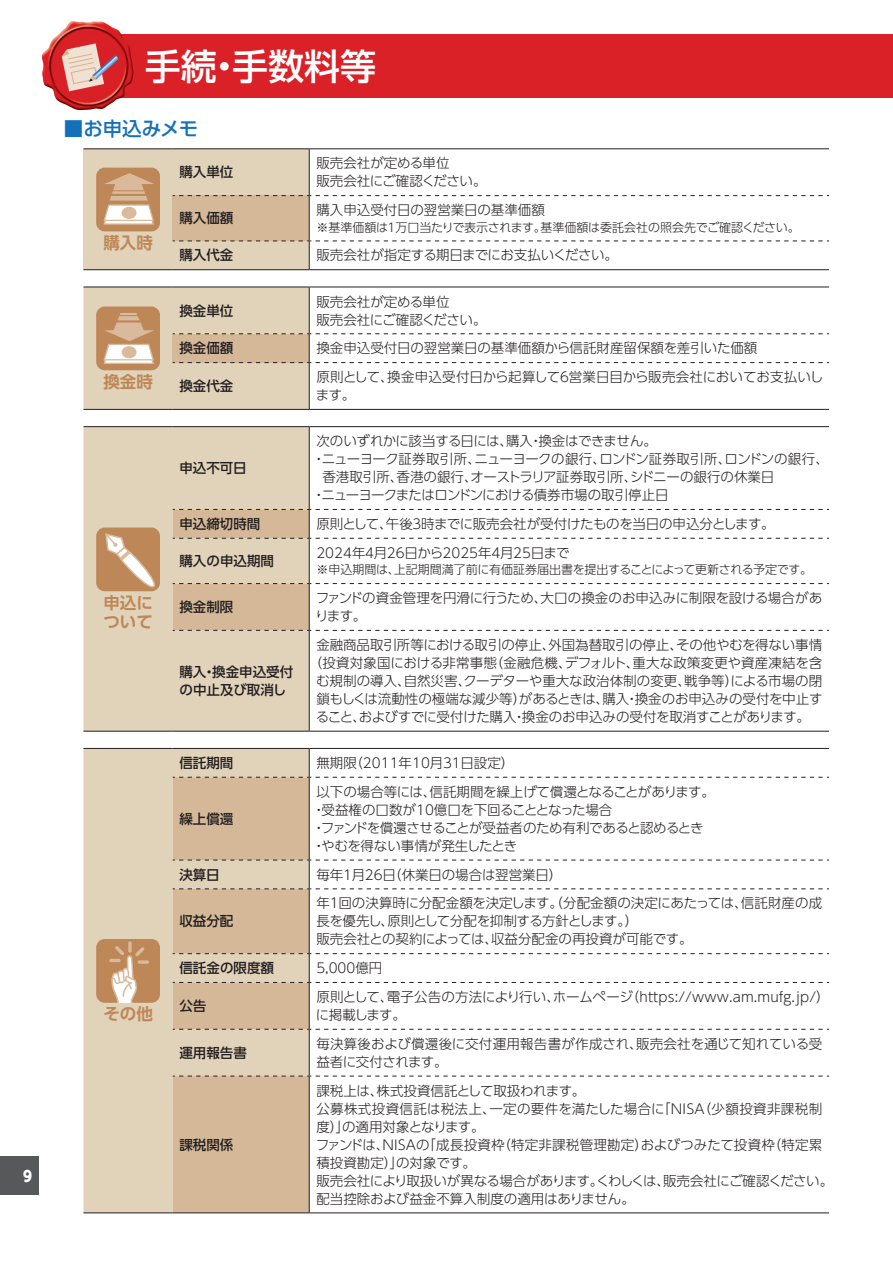
<style>
.page{position:relative;width:893px;height:1263px;background:#fff}
.page>*{position:absolute;margin:0;border:0;box-sizing:border-box;transform-origin:0 0}
.t1{font:500 36px "UD Shin Go Pro";color:#fff}
.t2{font:500 19.5px "UD Shin Go Pro";letter-spacing:-.005em;color:#1471b9}
.t3{font:700 16.5px/19.5px "UD Shin Go Pro De";color:#be8757}
.t4{font:800 15px "UD Shin Go Pro";color:#fff;scale:.9 1}
.t5{font:300 13.5px/18px "UD Shin Go Pro";letter-spacing:-.005em;color:#231f20}
.t6{font:500 13.5px/18px "UD Shin Go Pro";color:#231f20}
.t7{font:300 13.5px/18px "UD Shin Go Pro";letter-spacing:.015em;color:#231f20}
.t8{font:300 13.5px "UD Shin Go Pro";letter-spacing:-.04em;color:#231f20}
.t9{font:300 13.5px "UD Shin Go Pro";letter-spacing:-.03em;color:#231f20}
.t10{font:300 13.5px "UD Shin Go Pro";letter-spacing:-.05em;color:#231f20}
.t11{font:300 13.5px "UD Shin Go Pro";letter-spacing:-.035em;color:#231f20}
.t12{font:300 12px "UD Shin Go Pro";letter-spacing:-.02em;color:#231f20}
</style>
<div class="page">
<div style="left:0;top:1157px;width:38px;height:38px;background:#57585a"></div>
<div style="left:83px;top:149px;width:90px;height:121px;background:#e1d2ba"></div>
<hr style="left:83px;top:148px;width:90px;height:1px;background:#231f20">
<hr style="left:83px;top:269px;width:90px;height:1px;background:#231f20">
<hr style="left:173px;top:148px;width:136px;height:1px;background:#231f20">
<hr style="left:309px;top:148px;width:520px;height:1px;background:#231f20">
<svg style="left:173px;top:149px;width:656px;height:121px"></svg>
<div style="left:96px;top:168px;width:64px;height:63px;background:#be8757;border-radius:9px"></div>
<svg style="left:103px;top:173px;width:51px;height:52px"></svg>
<hr style="left:83px;top:409px;width:90px;height:1px;background:#231f20">
<hr style="left:173px;top:409px;width:136px;height:1px;background:#231f20">
<hr style="left:309px;top:409px;width:520px;height:1px;background:#231f20">
<svg style="left:83px;top:287px;width:746px;height:122px"></svg>
<div style="left:83px;top:427px;width:226px;height:304px;background:#e1d2ba"></div>
<hr style="left:83px;top:426px;width:90px;height:1px;background:#231f20">
<hr style="left:83px;top:731px;width:90px;height:1px;background:#231f20">
<hr style="left:173px;top:426px;width:136px;height:1px;background:#231f20">
<hr style="left:309px;top:426px;width:520px;height:1px;background:#231f20">
<hr style="left:309px;top:427px;width:1px;height:82px;background:#231f20">
<hr style="left:309px;top:631px;width:1px;height:100px;background:#231f20">
<hr style="left:173px;top:731px;width:136px;height:1px;background:#231f20">
<hr style="left:309px;top:731px;width:520px;height:1px;background:#231f20">
<svg style="left:173px;top:509px;width:656px;height:122px"></svg>
<div style="left:96px;top:527px;width:64px;height:64px;background:#be8757;border-radius:9px"></div>
<svg style="left:104px;top:532px;width:56px;height:63px"></svg>
<svg style="left:83px;top:749px;width:90px;height:463px;fill:#e1d2ba"></svg>
<svg style="left:173px;top:778px;width:136px;height:434px;fill:#d4b898"></svg>
<hr style="left:83px;top:748px;width:90px;height:1px;background:#231f20">
<hr style="left:173px;top:748px;width:136px;height:1px;background:#231f20">
<hr style="left:309px;top:748px;width:520px;height:1px;background:#231f20">
<hr style="left:309px;top:778px;width:1px;height:82px;background:#231f20">
<hr style="left:309px;top:889px;width:1px;height:64px;background:#231f20">
<hr style="left:309px;top:983px;width:1px;height:46px;background:#231f20">
<hr style="left:309px;top:1030px;width:1px;height:46px;background:#231f20">
<hr style="left:309px;top:1076px;width:1px;height:136px;background:#231f20">
<svg style="left:173px;top:749px;width:656px;height:29px"></svg>
<svg style="left:173px;top:860px;width:656px;height:29px"></svg>
<svg style="left:173px;top:953px;width:656px;height:30px"></svg>
<svg style="left:173px;top:1029px;width:656px;height:1px"></svg>
<svg style="left:173px;top:1076px;width:656px;height:1px"></svg>
<hr style="left:83px;top:1212px;width:90px;height:1px;background:#231f20">
<hr style="left:173px;top:1212px;width:136px;height:1px;background:#231f20">
<hr style="left:309px;top:1212px;width:520px;height:1px;background:#231f20">
<div style="left:96px;top:939px;width:64px;height:64px;background:#be8757;border-radius:9px"></div>
<svg style="left:128px;top:941px;width:4px;height:12px"></svg>
<svg style="left:109px;top:946px;width:35px;height:57px"></svg>
<svg style="left:138px;top:960px;width:11px;height:4px"></svg>
<div style="left:83px;top:34px;width:810px;height:64px;background:#da2128"></div>
<img style="left:42px;top:21px;width:92px;height:90px">
<svg style="left:62px;top:43px;width:57px;height:48px"></svg>
<p class="t4" style="left:23px;top:1163px;width:11px">9</p>
<h1 class="t1" style="left:145px;top:37px;width:233px">手続・手数料等</h1>
<h2 class="t2" style="left:64px;top:112px;width:136px">■お申込みメモ</h2>
<p class="t3" style="left:103px;top:232px;width:51px">購入時</p>
<p class="t3" style="left:103px;top:371px;width:51px">換金時</p>
<p class="t3" style="left:103px;top:592px;width:51px">申込について</p>
<p class="t3" style="left:103px;top:1004px;width:51px">その他</p>
<p class="t6" style="left:179px;top:163px;width:55px">購入単位</p>
<p class="t5" style="left:316px;top:154px;width:172px">販売会社が定める単位<br>販売会社にご確認ください。</p>
<p class="t6" style="left:179px;top:209px;width:55px">購入価額</p>
<p class="t5" style="left:316px;top:201px;width:230px">購入申込受付日の翌営業日の基準価額</p>
<p class="t12" style="left:316px;top:218px;width:485px">※基準価額は１万口当たりで表示されます。基準価額は委託会社の照会先でご確認ください。</p>
<p class="t6" style="left:179px;top:246px;width:55px">購入代金</p>
<p class="t5" style="left:316px;top:246px;width:303px">販売会社が指定する期日までにお支払いください。</p>
<p class="t6" style="left:179px;top:301px;width:55px">換金単位</p>
<p class="t5" style="left:316px;top:292px;width:172px">販売会社が定める単位<br>販売会社にご確認ください。</p>
<p class="t6" style="left:179px;top:339px;width:55px">換金価額</p>
<p class="t5" style="left:316px;top:339px;width:442px">換金申込受付日の翌営業日の基準価額から信託財産留保額を差引いた価額</p>
<p class="t6" style="left:179px;top:377px;width:55px">換金代金</p>
<p class="t5" style="left:316px;top:367px;width:509px">原則として、換金申込受付日から起算して６営業日目から販売会社においてお支払いします。</p>
<p class="t6" style="left:179px;top:459px;width:69px">申込不可日</p>
<p class="t11" style="left:316px;top:430px;width:342px">次のいずれかに該当する日には、購入・換金はできません。</p>
<p class="t8" style="left:312px;top:448px;width:518px">・ニューヨーク証券取引所、ニューヨークの銀行、ロンドン証券取引所、ロンドンの銀行、</p>
<p class="t5" style="left:322px;top:468px;width:453px">香港取引所、香港の銀行、オーストラリア証券取引所、シドニーの銀行の休業日</p>
<p class="t10" style="left:312px;top:484px;width:358px">・ニューヨークまたはロンドンにおける債券市場の取引停止日</p>
<p class="t6" style="left:179px;top:514px;width:82px">申込締切時間</p>
<p class="t9" style="left:316px;top:513px;width:460px">原則として、午後３時までに販売会社が受付けたものを当日の申込分とします。</p>
<p class="t6" style="left:179px;top:551px;width:96px">購入の申込期間</p>
<p class="t5" style="left:316px;top:543px;width:255px">2024年４月26日から2025年４月25日まで</p>
<p class="t12" style="left:316px;top:560px;width:497px">※申込期間は、上記期間満了前に有価証券届出書を提出することによって更新される予定です。</p>
<p class="t6" style="left:179px;top:598px;width:55px">換金制限</p>
<p class="t5" style="left:315px;top:588px;width:509px">ファンドの資金管理を円滑に行うため、大口の換金のお申込みに制限を設ける場合があります。</p>
<p class="t6" style="left:179px;top:662px;width:115px">購入・換金申込受付の中止及び取消し</p>
<p class="t5" style="left:309px;top:635px;width:515px;text-align:center">金融商品取引所等における取引の停止、外国為替取引の停止、その他やむを得ない事情（投資対象国における非常事態（金融危機、デフォルト、重大な政策変更や資産凍結を含む規制の導入、自然災害、クーデターや重大な政治体制の変更、戦争等）による市場の閉鎖もしくは流動性の極端な減少等）があるときは、購入・換金のお申込みの受付を中止すること、およびすでに受付けた購入・換金のお申込みの受付を取消すことがあります。</p>
<p class="t6" style="left:179px;top:753px;width:55px">信託期間</p>
<p class="t5" style="left:316px;top:753px;width:200px">無期限（2011年10月31日設定）</p>
<p class="t6" style="left:179px;top:809px;width:55px">繰上償還</p>
<p class="t5" style="left:312px;top:782px;width:404px;text-indent:4px">以下の場合等には、信託期間を繰上げて償還となることがあります。・受益権の口数が10億口を下回ることとなった場合<br>・ファンドを償還させることが受益者のため有利であると認めるとき・やむを得ない事情が発生したとき</p>
<p class="t6" style="left:179px;top:865px;width:42px">決算日</p>
<p class="t5" style="left:316px;top:865px;width:247px">毎年１月26日（休業日の場合は翌営業日）</p>
<p class="t6" style="left:179px;top:912px;width:55px">収益分配</p>
<p class="t5" style="left:316px;top:894px;width:507px">年１回の決算時に分配金額を決定します。（分配金額の決定にあたっては、信託財産の成長を優先し、原則として分配を抑制する方針とします。）<br>販売会社との契約によっては、収益分配金の再投資が可能です。</p>
<p class="t6" style="left:179px;top:959px;width:96px">信託金の限度額</p>
<p class="t5" style="left:316px;top:958px;width:68px">5,000億円</p>
<p class="t6" style="left:179px;top:996px;width:28px">公告</p>
<p class="t7" style="left:316px;top:987px;width:515px">原則として、電子公告の方法により行い、ホームページ（https://www.am.mufg.jp/）に掲載します。</p>
<p class="t6" style="left:179px;top:1043px;width:69px">運用報告書</p>
<p class="t5" style="left:316px;top:1034px;width:507px">毎決算後および償還後に交付運用報告書が作成され、販売会社を通じて知れている受益者に交付されます。</p>
<p class="t6" style="left:179px;top:1135px;width:55px">課税関係</p>
<p class="t5" style="left:316px;top:1081px;width:519px">課税上は、株式投資信託として取扱われます。<br>公募株式投資信託は税法上、一定の要件を満たした場合に「ＮＩＳＡ（少額投資非課税制度）」の適用対象となります。<br>ファンドは、ＮＩＳＡの「成長投資枠（特定非課税管理勘定）およびつみたて投資枠（特定累積投資勘定）」の対象です。<br>販売会社により取扱いが異なる場合があります。くわしくは、販売会社にご確認ください。配当控除および益金不算入制度の適用はありません。</p>
</div>
